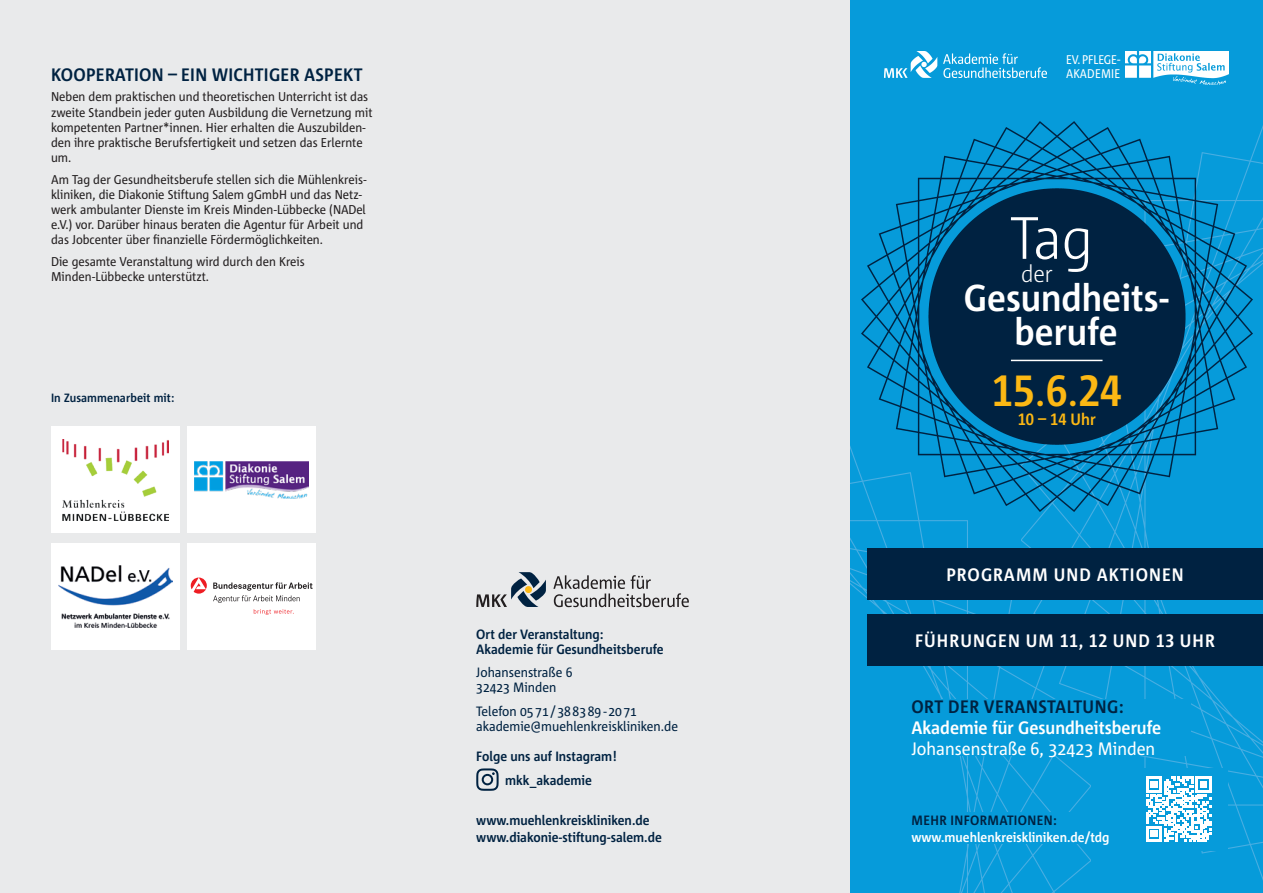
<style>
.page{position:relative;width:1263px;height:893px;background:#fff}
.page>*{position:absolute;margin:0;border:0;box-sizing:border-box;transform-origin:0 0}
.t1{font:300 59.55px "Corpid C1 s S Cd";color:#fff}
.t2{font:700 43.65px "Corpid C1 s S Cd";color:#fcb814}
.t3{font:700 37.5px/34.5px "Corpid C1 s S Cd";color:#fff;text-align:center}
.t4{font:300 23.7px "Corpid C1 s S Cd";color:#fff}
.Überschrift_28pt{font:700 18px/21px "Corpid C1 s S Cd";color:#fff}
.Überschrift_28pt-2{font:700 18px "Corpid C1 s S Cd";letter-spacing:.03em;color:#fff}
.t5{font:700 18px "Corpid C1 s S Cd";letter-spacing:-.01em;color:#002241}
.Überschrift_28pt-3{font:18px "Corpid C1 s S Cd";color:#fff}
.t6{font:700 16.35px "Corpid C1 s S Cd";color:#fcb814}
.Überschrift_28pt-4{font:700 13.5px/16.5px "Corpid C1 s S Cd";color:#002241}
.Überschrift_28pt-5{font:13.5px "Corpid C1 s S Cd";color:#002241}
.Überschrift_28pt-6{font:700 13.5px/16.5px "Corpid C1 s S Cd";color:#fff}
.t7{font:12.75px/15.1px "Corpid C1 s S Cd";color:#231f20}
.t8{font:12.6px "Corpid C1 s S Cd";letter-spacing:-.03em;color:#fff;scale:.95 1}
.t9{font:12.6px "Corpid C1 s S Cd";letter-spacing:-.01em;color:#fff;scale:.95 1}
.Überschrift_28pt-7{font:700 12px "Corpid C1 s S Cd";letter-spacing:.01em;color:#002241}
.s1{font-weight:400}
.s2{color:#002241}
</style>
<div class="page">
<div style="left:0;top:0;width:850px;height:893px;background:#e9eaeb"></div>
<div style="left:850px;top:0;width:413px;height:893px;background:#069bda"></div>
<img style="left:1091px;top:125px;width:172px;height:755px">
<img style="left:850px;top:446px;width:241px;height:447px">
<div style="left:187px;top:543px;width:129px;height:106px;background:#fff"></div>
<svg style="left:213px;top:582px;width:100px;height:21px"></svg>
<svg style="left:191px;top:578px;width:16px;height:16px"></svg>
<svg style="left:254px;top:609px;width:40px;height:6px"></svg>
<div style="left:51px;top:543px;width:129px;height:106px;background:#fff"></div>
<img style="left:58px;top:565px;width:115px;height:62px">
<div style="left:51px;top:427px;width:129px;height:106px;background:#fff"></div>
<img style="left:63px;top:440px;width:105px;height:80px">
<img style="left:884px;top:51px;width:163px;height:27px">
<svg style="left:476px;top:572px;width:70px;height:35px"></svg>
<svg style="left:553px;top:575px;width:136px;height:32px"></svg>
<img style="left:1125px;top:51px;width:104px;height:34px">
<div style="left:867px;top:549px;width:396px;height:51px;background:#002241"></div>
<div style="left:867px;top:615px;width:396px;height:51px;background:#002241"></div>
<svg style="left:476px;top:768px;width:23px;height:23px"></svg>
<img style="left:861px;top:121px;width:391px;height:391px">
<hr style="left:1011px;top:360px;width:91px;height:1px;background:#fff">
<div style="left:1130px;top:768px;width:98px;height:83px;background:#069bda"></div>
<svg style="left:1146px;top:777px;width:65px;height:65px"></svg>
<div style="left:911px;top:813px;width:203px;height:31px;background:#069bda"></div>
<div style="left:911px;top:699px;width:280px;height:56px;background:#069bda"></div>
<div style="left:187px;top:427px;width:129px;height:106px;background:#fff"></div>
<img style="left:194px;top:461px;width:115px;height:37px">
<p class="t8" style="left:1066px;top:52px;width:59px">EV. PFLEGE-</p>
<p class="t5" style="left:51px;top:63px;width:313px">KOOPERATION – EIN WICHTIGER ASPEKT</p>
<p class="t9" style="left:1066px;top:65px;width:59px">AKADEMIE</p>
<p class="t7" style="left:51px;top:89px;width:323px">Neben dem praktischen und theoretischen Unterricht ist das zweite Standbein jeder guten Ausbildung die Vernetzung mit kompetenten Partner*innen. Hier erhalten die Auszubilden&shy;den ihre praktische Berufsfertigkeit und setzen das Erlernte um.</p>
<p class="t7" style="left:51px;top:171px;width:317px">Am Tag der Gesundheitsberufe stellen sich die Mühlenkreis&shy;kliniken, die Diakonie Stiftung Salem gGmbH und das Netz&shy;werk ambulanter Dienste im Kreis Minden-Lübbecke (NADel e.V.) vor. Darüber hinaus beraten die Agentur für Arbeit und das Jobcenter über finanzielle Fördermöglichkeiten.</p>
<p class="t7" style="left:51px;top:253px;width:255px">Die gesamte Veranstaltung wird durch den Kreis<br>Minden-Lübbecke unterstützt.</p>
<p class="t1" style="left:1010px;top:201px;width:84px">Tag</p>
<p class="t4" style="left:1021px;top:259px;width:33px">der</p>
<p class="t3" style="left:964px;top:279px;width:206px">Gesundheits&shy;berufe</p>
<p class="Überschrift_28pt-7" style="left:51px;top:390px;width:125px">In Zusammenarbeit mit:</p>
<p class="Überschrift_28pt-4" style="left:476px;top:626px;width:189px;line-height:15px">Ort der Veranstaltung:<br>Akademie für Gesundheitsberufe</p>
<p class="Überschrift_28pt-5" style="left:476px;top:664px;width:98px">Johansenstraße 6</p>
<p class="Überschrift_28pt-5" style="left:476px;top:679px;width:82px">32423 Minden</p>
<p class="Überschrift_28pt-5" style="left:476px;top:702px;width:162px">Telefon 05 71/ 388389-2071</p>
<p class="Überschrift_28pt-5" style="left:476px;top:717px;width:203px">akademie@muehlenkreiskliniken.de</p>
<p class="Überschrift_28pt-4" style="left:476px;top:748px;width:142px">Folge uns auf Instagram!</p>
<p class="Überschrift_28pt-4" style="left:505px;top:771px;width:88px">mkk_akademie</p>
<p class="Überschrift_28pt-4" style="left:476px;top:812px;width:187px">www.muehlenkreiskliniken.de www.diakonie-stiftung-salem.de</p>
<p class="t2" style="left:991px;top:363px;width:132px">15<span class="s1">.</span>6<span class="s1">.</span>24</p>
<p class="t6" style="left:1018px;top:409px;width:80px">10 – 14 Uhr</p>
<p class="Überschrift_28pt-2" style="left:946px;top:564px;width:239px">PROGRAMM UND AKTIONEN</p>
<p class="Überschrift_28pt-2" style="left:915px;top:629px;width:302px">FÜHRUNGEN UM 11, 12 UND 13 UHR</p>
<p class="Überschrift_28pt" style="left:911px;top:696px;width:251px"><span class="s2">ORT DER VERANSTALTUNG:<br></span>Akademie für Gesundheitsberufe</p>
<p class="Überschrift_28pt-3" style="left:911px;top:737px;width:245px">Johansenstraße 6, 32423 Minden</p>
<p class="Überschrift_28pt-6" style="left:911px;top:812px;width:200px"><span class="s2">MEHR INFORMATIONEN: </span>www.muehlenkreiskliniken.de/tdg</p>
</div>
